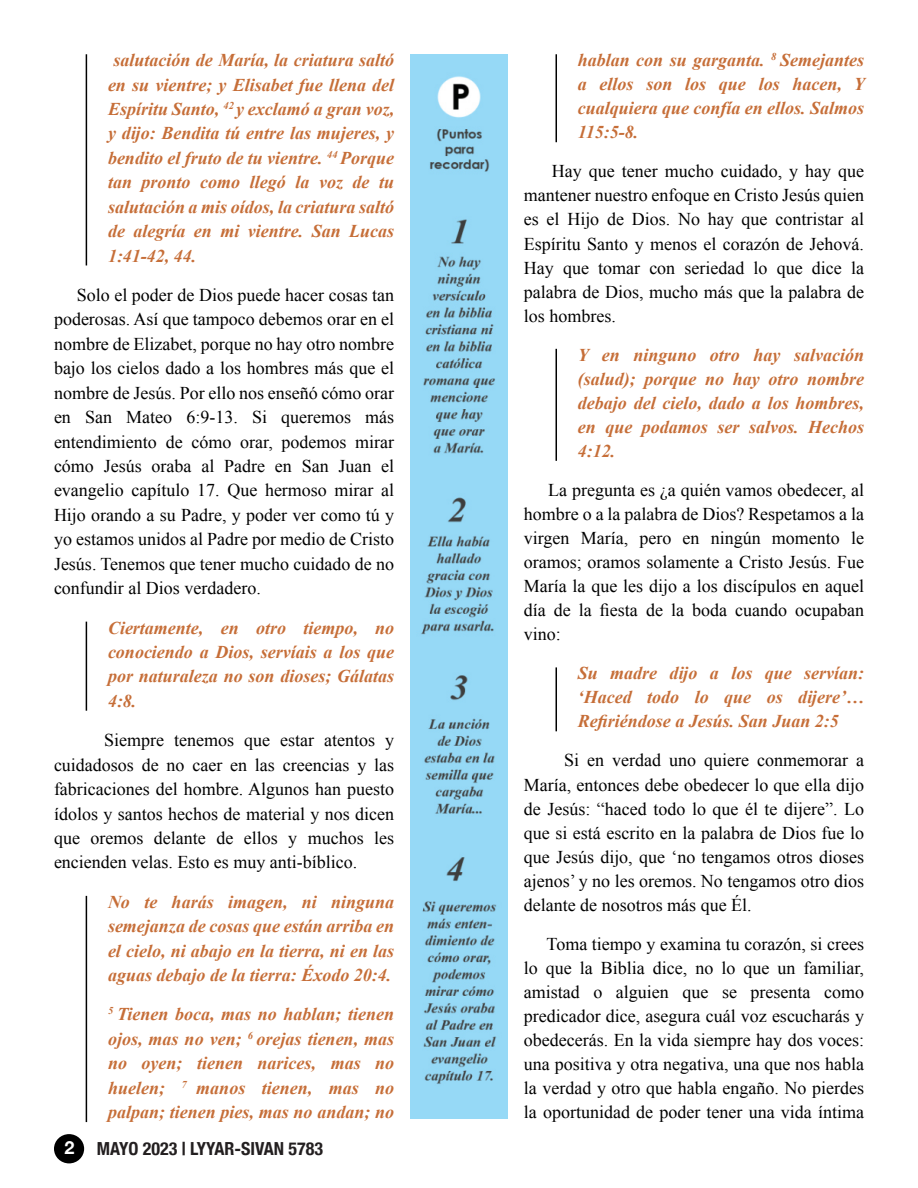
<style>
.page{position:relative;width:918px;height:1188px;background:#fff}
.page>*{position:absolute;margin:0;border:0;box-sizing:border-box;transform-origin:0 0}
.t1{font:18px/24px "Times New Roman";color:#000;text-align:justify}
.t2{font:italic 700 18px/24.5px "Times New Roman";color:#c66e38;text-align:justify}
.t3{font:700 condensed 18px "Helvetica Neue";color:#231f20}
.s1{font-stretch:normal;color:#fff}
</style>
<div class="page">
<div style="left:54px;top:1134px;width:30px;height:29px;background:#000;border-radius:50%"></div>
<hr style="left:86px;top:54px;width:1px;height:211px;background:#000">
<hr style="left:86px;top:622px;width:1px;height:89px;background:#000">
<hr style="left:86px;top:896px;width:1px;height:226px;background:#000">
<hr style="left:556px;top:54px;width:1px;height:88px;background:#000">
<hr style="left:556px;top:349px;width:1px;height:112px;background:#000">
<hr style="left:556px;top:667px;width:1px;height:64px;background:#000">
<img style="left:411px;top:54px;width:96px;height:1064px">
<p class="t2" style="left:108px;top:50px;width:288px;text-indent:5px">salutación de María, la criatura saltó en su vientre; y Elisabet fue llena del Espíritu Santo, <sup>42</sup> y exclamó a gran voz, y dĳo: Bendita tú entre las mujeres, y bendito el fruto de tu vientre. <sup>44</sup> Porque tan pronto como llegó la voz de tu salutación a mis oídos, la criatura saltó de alegría en mi vientre. San Lucas 1:41-42, 44.</p>
<p class="t1" style="left:54px;top:284px;width:342px;line-height:24.5px;text-indent:23px">Solo el poder de Dios puede hacer cosas tan poderosas. Así que tampoco debemos orar en el nombre de Elizabet, porque no hay otro nombre bajo los cielos dado a los hombres más que el nombre de Jesús. Por ello nos enseñó cómo orar en San Mateo 6:9-13. Si queremos más entendimiento de cómo orar, podemos mirar cómo Jesús oraba al Padre en San Juan el evangelio capítulo 17. Que hermoso mirar al Hĳo orando a su Padre, y poder ver como tú y yo estamos unidos al Padre por medio de Cristo Jesús. Tenemos que tener mucho cuidado de no confundir al Dios verdadero.</p>
<p class="t2" style="left:108px;top:617px;width:288px">Ciertamente, en otro tiempo, no conociendo a Dios, servíais a los que por naturaleza no son dioses; Gálatas 4:8.</p>
<p class="t1" style="left:54px;top:730px;width:342px;line-height:24.5px;text-indent:50px">Siempre tenemos que estar atentos y cuidadosos de no caer en las creencias y las fabricaciones del hombre. Algunos han puesto ídolos y santos hechos de material y nos dicen que oremos delante de ellos y muchos les encienden velas. Esto es muy anti-bíblico.</p>
<p class="t2" style="left:108px;top:891px;width:288px">No te harás imagen, ni ninguna semejanza de cosas que están arriba en el cielo, ni abajo en la tierra, ni en las aguas debajo de la tierra: Éxodo 20:4.</p>
<p class="t2" style="left:108px;top:1004px;width:288px"><sup>5</sup> Tienen boca, mas no hablan; tienen ojos, mas no ven; <sup>6</sup> orejas tienen, mas no oyen; tienen narices, mas no huelen; <sup>7</sup> manos tienen, mas no palpan; tienen pies, mas no andan; no</p>
<p class="t3" style="left:65px;top:1138px;width:260px"><span class="s1">2</span> MAYO 2023 | LYYAR-SIVAN 5783</p>
<p class="t2" style="left:578px;top:50px;width:288px;line-height:24px">hablan con su garganta. <sup>8</sup> Semejantes a ellos son los que los hacen, Y cualquiera que confía en ellos. Salmos 115:5-8.</p>
<p class="t1" style="left:524px;top:161px;width:342px;text-indent:28px">Hay que tener mucho cuidado, y hay que mantener nuestro enfoque en Cristo Jesús quien es el Hĳo de Dios. No hay que contristar al Espíritu Santo y menos el corazón de Jehová.<br>Hay que tomar con seriedad lo que dice la palabra de Dios, mucho más que la palabra de los hombres.</p>
<p class="t2" style="left:578px;top:345px;width:288px;line-height:24px">Y en ninguno otro hay salvación (salud); porque no hay otro nombre debajo del cielo, dado a los hombres, en que podamos ser salvos. Hechos 4:12.</p>
<p class="t1" style="left:524px;top:480px;width:342px;text-indent:24px">La pregunta es ¿a quién vamos obedecer, al hombre o a la palabra de Dios? Respetamos a la virgen María, pero en ningún momento le oramos; oramos solamente a Cristo Jesús. Fue María la que les dĳo a los discípulos en aquel día de la fiesta de la boda cuando ocupaban vino:</p>
<p class="t2" style="left:578px;top:663px;width:288px;line-height:24px">Su madre dĳo a los que servían: ‘Haced todo lo que os dĳere’… Refiriéndose a Jesús. San Juan 2:5</p>
<p class="t1" style="left:524px;top:750px;width:342px;text-indent:40px">Si en verdad uno quiere conmemorar a María, entonces debe obedecer lo que ella dĳo de Jesús: “haced todo lo que él te dĳere”. Lo que si está escrito en la palabra de Dios fue lo que Jesús dĳo, que ‘no tengamos otros dioses ajenos’ y no les oremos. No tengamos otro dios delante de nosotros más que Él.</p>
<p class="t1" style="left:524px;top:934px;width:342px;text-indent:23px">Toma tiempo y examina tu corazón, si crees lo que la Biblia dice, no lo que un familiar, amistad o alguien que se presenta como predicador dice, asegura cuál voz escucharás y obedecerás. En la vida siempre hay dos voces: una positiva y otra negativa, una que nos habla la verdad y otro que habla engaño. No pierdes la oportunidad de poder tener una vida íntima</p>
</div>
